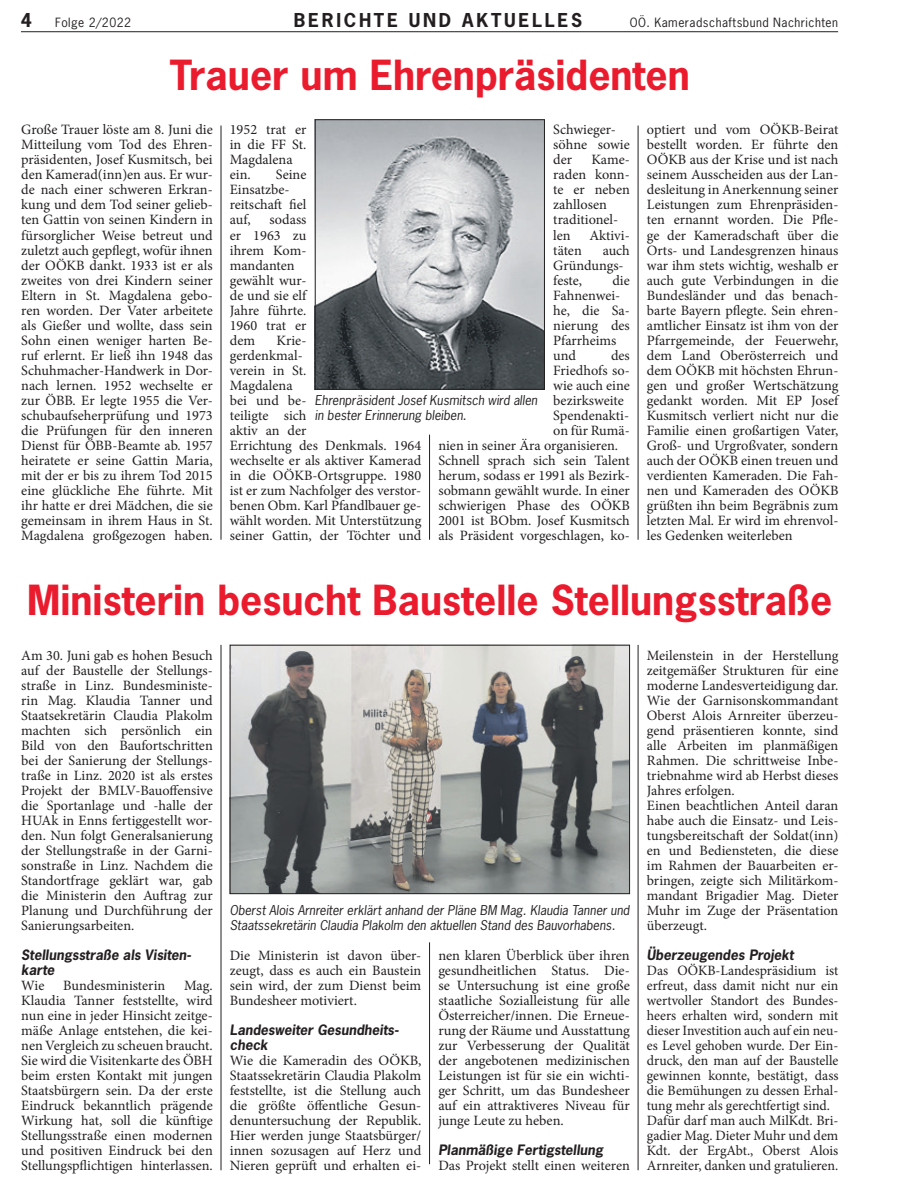
<style>
.page{position:relative;width:898px;height:1183px;background:#fff}
.page>*{position:absolute;margin:0;border:0;box-sizing:border-box;transform-origin:0 0}
.Haupttitel_Berichte{font:700 39px "News Gothic Std";color:#eb1b2e}
.t1{font:700 18px "News Gothic Std";letter-spacing:.15em;color:#231f20}
.Fliesstext{font:14.25px/15px "Minion Pro";color:#231f20;text-align:justify}
.Zwischentitel{font:italic 700 13.5px/15px "News Gothic Std";color:#231f20}
.Bildtext{font:italic 12.75px/15px "News Gothic Std";color:#231f20}
.t2{font:12px "News Gothic Std";letter-spacing:.04em;color:#231f20}
</style>
<div class="page">
<hr style="left:21px;top:31px;width:816px;height:1px;background:#231f20">
<hr style="left:221px;top:125px;width:1px;height:414px;background:#231f20">
<hr style="left:221px;top:644px;width:1px;height:525px;background:#231f20">
<hr style="left:637px;top:644px;width:1px;height:525px;background:#231f20">
<hr style="left:637px;top:125px;width:1px;height:414px;background:#231f20">
<hr style="left:429px;top:434px;width:1px;height:105px;background:#231f20">
<hr style="left:429px;top:942px;width:1px;height:221px;background:#231f20">
<img style="left:232px;top:646px;width:395px;height:245px">
<div style="left:230px;top:644px;width:399px;height:249px;border:1px solid #231f20"></div>
<img style="left:317px;top:121px;width:225px;height:266px">
<div style="left:315px;top:119px;width:229px;height:270px;border:1px solid #231f20"></div>
<p class="t1" style="left:21px;top:8px;width:13px">4</p>
<p class="t2" style="left:55px;top:15px;width:78px">Folge 2/2022</p>
<p class="t1" style="left:294px;top:8px;width:289px">BERICHTE UND AKTUELLES</p>
<p class="t2" style="left:629px;top:15px;width:210px">OÖ. Kameradschaftsbund Nachrichten</p>
<p class="Haupttitel_Berichte" style="left:170px;top:49px;width:521px">Trauer um Ehrenpräsidenten</p>
<p class="Fliesstext" style="left:21px;top:122px;width:193px">Große Trauer löste am 8. Juni die Mitteilung vom Tod des Ehren&shy;präsidenten, Josef Kusmitsch, bei den Kamerad(inn)en aus. Er wur&shy;de nach einer schweren Erkran&shy;kung und dem Tod seiner gelieb&shy;ten Gattin von seinen Kindern in fürsorglicher Weise betreut und zuletzt auch gepflegt, wofür ihnen der OÖKB dankt. 1933 ist er als zweites von drei Kindern seiner Eltern in St. Magdalena gebo&shy;ren worden. Der Vater arbeitete als Gießer und wollte, dass sein Sohn einen weniger harten Be&shy;ruf erlernt. Er ließ ihn 1948 das Schuhmacher-Handwerk in Dor&shy;nach lernen. 1952 wechselte er zur ÖBB. Er legte 1955 die Ver&shy;schubaufseherprüfung und 1973 die Prüfungen für den inneren Dienst für ÖBB-Beamte ab. 1957 heiratete er seine Gattin Maria, mit der er bis zu ihrem Tod 2015 eine glückliche Ehe führte. Mit ihr hatte er drei Mädchen, die sie gemeinsam in ihrem Haus in St.<br>Magdalena großgezogen haben.</p>
<p class="Fliesstext" style="left:230px;top:122px;width:78px;text-align:left">1952 trat er in die FF St.<br>Magdalena ein.</p>
<p class="Fliesstext" style="left:646px;top:122px;width:193px">optiert und vom OÖKB-Beirat bestellt worden. Er führte den OÖKB aus der Krise und ist nach seinem Ausscheiden aus der Lan&shy;desleitung in Anerkennung seiner Leistungen zum Ehrenpräsiden&shy;ten ernannt worden. Die Pfle&shy;ge der Kameradschaft über die Orts- und Landesgrenzen hinaus war ihm stets wichtig, weshalb er auch gute Verbindungen in die Bundesländer und das benach&shy;barte Bayern pflegte. Sein ehren&shy;amtlicher Einsatz ist ihm von der Pfarrgemeinde, der Feuerwehr, dem Land Oberösterreich und dem OÖKB mit höchsten Ehrun&shy;gen und großer Wertschätzung gedankt worden. Mit EP Josef Kusmitsch verliert nicht nur die Familie einen großartigen Vater, Groß- und Urgroßvater, sondern auch der OÖKB einen treuen und verdienten Kameraden. Die Fah&shy;nen und Kameraden des OÖKB grüßten ihn beim Begräbnis zum letzten Mal. Er wird im ehrenvol&shy;les Gedenken weiterleben</p>
<p class="Fliesstext" style="left:553px;top:122px;width:78px;text-align:left">Schwieger&shy;söhne sowie der</p>
<p class="Fliesstext" style="left:553px;top:152px;width:78px;text-align:left;text-indent:38px">Kame&shy;raden konn&shy;te er neben zahllosen traditionel&shy;len</p>
<p class="Fliesstext" style="left:230px;top:167px;width:78px;text-align:left;text-indent:46px">Seine<br>Einsatzbe&shy;reitschaft fiel auf,</p>
<p class="Fliesstext" style="left:230px;top:212px;width:78px;text-align:left;text-indent:40px">sodass er 1963 zu ihrem Kom&shy;mandanten gewählt wur&shy;de und sie elf<br>Jahre führte.<br>1960 trat er dem</p>
<p class="Fliesstext" style="left:589px;top:227px;width:42px">Aktivi-</p>
<p class="Fliesstext" style="left:553px;top:242px;width:78px;text-align:left;text-indent:49px">auch<br>Gründungs&shy;feste,</p>
<p class="Fliesstext" style="left:553px;top:242px;width:30px">täten</p>
<p class="Fliesstext" style="left:553px;top:272px;width:78px;text-align:left;text-indent:59px">die<br>Fahnenwei&shy;he, die Sa&shy;nierung des<br>Pfarrheims und</p>
<p class="Fliesstext" style="left:230px;top:332px;width:193px;text-align:left;text-indent:47px">Krie-<br>gerdenkmal-<br>verein in St.<br>Magdalena<br>bei und be-<br>teiligte sich<br>aktiv an der<br>Errichtung des Denkmals. 1964 wechselte er als aktiver Kamerad in die OÖKB-Ortsgruppe. 1980 ist er zum Nachfolger des verstor&shy;benen Obm. Karl Pfandlbauer ge&shy;wählt worden. Mit Unterstützung seiner Gattin, der Töchter und</p>
<p class="Fliesstext" style="left:610px;top:347px;width:20px">des</p>
<p class="Fliesstext" style="left:553px;top:362px;width:78px">Friedhofs so-</p>
<p class="Fliesstext" style="left:553px;top:377px;width:78px">wie auch eine</p>
<p class="Fliesstext" style="left:553px;top:392px;width:72px">bezirksweite</p>
<p class="Fliesstext" style="left:553px;top:407px;width:77px">Spendenakti-</p>
<p class="Fliesstext" style="left:553px;top:422px;width:78px">on für Rumä-</p>
<p class="Fliesstext" style="left:438px;top:437px;width:181px">nien in seiner Ära organisieren.</p>
<p class="Fliesstext" style="left:438px;top:452px;width:193px">Schnell sprach sich sein Talent herum, sodass er 1991 als Bezirk&shy;sobmann gewählt wurde. In einer schwierigen Phase des OÖKB 2001 ist BObm. Josef Kusmitsch als Präsident vorgeschlagen, ko-</p>
<p class="Bildtext" style="left:315px;top:392px;width:224px">Ehrenpräsident Josef Kusmitsch wird allen in bester Erinnerung bleiben.</p>
<p class="Haupttitel_Berichte" style="left:27px;top:574px;width:806px">Ministerin besucht Baustelle Stellungsstraße</p>
<p class="Fliesstext" style="left:21px;top:647px;width:193px">Am 30. Juni gab es hohen Besuch auf der Baustelle der Stellungs&shy;straße in Linz. Bundesministe&shy;rin Mag. Klaudia Tanner und Staatsekretärin Claudia Plakolm machten sich persönlich ein Bild von den Baufortschritten bei der Sanierung der Stellungs&shy;traße in Linz. 2020 ist als erstes Projekt der BMLV-Bauoffensive die Sportanlage und -halle der HUAk in Enns fertiggestellt wor&shy;den. Nun folgt Generalsanierung der Stellungstraße in der Garni&shy;sonstraße in Linz. Nachdem die Standortfrage geklärt war, gab die Ministerin den Auftrag zur Planung und Durchführung der Sanierungsarbeiten.</p>
<p class="Zwischentitel" style="left:21px;top:947px;width:171px">Stellungsstraße als Visiten&shy;karte</p>
<p class="Fliesstext" style="left:21px;top:977px;width:25px">Wie</p>
<p class="Fliesstext" style="left:63px;top:977px;width:103px">Bundesministerin</p>
<p class="Fliesstext" style="left:646px;top:647px;width:193px">Meilenstein in der Herstellung zeitgemäßer Strukturen für eine moderne Landesverteidigung dar.<br>Wie der Garnisonskommandant Oberst Alois Arnreiter überzeu&shy;gend präsentieren konnte, sind alle Arbeiten im planmäßigen Rahmen. Die schrittweise Inbe&shy;triebnahme wird ab Herbst dieses Jahres erfolgen.</p>
<p class="Fliesstext" style="left:646px;top:797px;width:193px">Einen beachtlichen Anteil daran habe auch die Einsatz- und Leis&shy;tungsbereitschaft der Soldat(inn) en und Bediensteten, die diese im Rahmen der Bauarbeiten er&shy;bringen, zeigte sich Militärkom&shy;mandant Brigadier Mag. Dieter Muhr im Zuge der Präsentation überzeugt.</p>
<p class="Zwischentitel" style="left:646px;top:947px;width:148px">Überzeugendes Projekt</p>
<p class="Fliesstext" style="left:646px;top:962px;width:193px">Das OÖKB-Landespräsidium ist erfreut, dass damit nicht nur ein wertvoller Standort des Bundes&shy;heers erhalten wird, sondern mit dieser Investition auch auf ein neu&shy;es Level gehoben wurde. Der Ein&shy;druck, den man auf der Baustelle gewinnen konnte, bestätigt, dass die Bemühungen zu dessen Erhal&shy;tung mehr als gerechtfertigt sind.</p>
<p class="Fliesstext" style="left:646px;top:1112px;width:193px">Dafür darf man auch MilKdt. Bri&shy;gadier Mag. Dieter Muhr und dem Kdt. der ErgAbt., Oberst Alois Arnreiter, danken und gratulieren.</p>
<p class="Bildtext" style="left:230px;top:902px;width:401px">Oberst Alois Arnreiter erklärt anhand der Pläne BM Mag. Klaudia Tanner und<br>Staatssekretärin Claudia Plakolm den aktuellen Stand des Bauvorhabens.</p>
<p class="Fliesstext" style="left:438px;top:947px;width:193px">nen klaren Überblick über ihren gesundheitlichen Status. Die&shy;se Untersuchung ist eine große staatliche Sozialleistung für alle Österreicher/innen. Die Erneue&shy;rung der Räume und Ausstattung zur Verbesserung der Qualität der angebotenen medizinischen Leistungen ist für sie ein wichti&shy;ger Schritt, um das Bundesheer auf ein attraktiveres Niveau für junge Leute zu heben.</p>
<p class="Zwischentitel" style="left:438px;top:1142px;width:166px">Planmäßige Fertigstellung</p>
<p class="Fliesstext" style="left:438px;top:1157px;width:193px">Das Projekt stellt einen weiteren</p>
<p class="Fliesstext" style="left:230px;top:947px;width:193px">Die Ministerin ist davon über&shy;zeugt, dass es auch ein Baustein sein wird, der zum Dienst beim Bundesheer motiviert.</p>
<p class="Zwischentitel" style="left:230px;top:1022px;width:170px">Landesweiter Gesundheits&shy;check</p>
<p class="Fliesstext" style="left:230px;top:1052px;width:193px">Wie die Kameradin des OÖKB, Staatssekretärin Claudia Plakolm feststellte, ist die Stellung auch die größte öffentliche Gesun&shy;denuntersuchung der Republik.<br>Hier werden junge Staatsbürger/ innen sozusagen auf Herz und Nieren geprüft und erhalten ei-</p>
<p class="Fliesstext" style="left:21px;top:977px;width:193px;text-indent:163px">Mag.<br>Klaudia Tanner feststellte, wird nun eine in jeder Hinsicht zeitge&shy;mäße Anlage entstehen, die kei&shy;nen Vergleich zu scheuen braucht.<br>Sie wird die Visitenkarte des ÖBH beim ersten Kontakt mit jungen Staatsbürgern sein. Da der erste Eindruck bekanntlich prägende Wirkung hat, soll die künftige Stellungsstraße einen modernen und positiven Eindruck bei den Stellungspflichtigen hinterlassen.</p>
</div>
